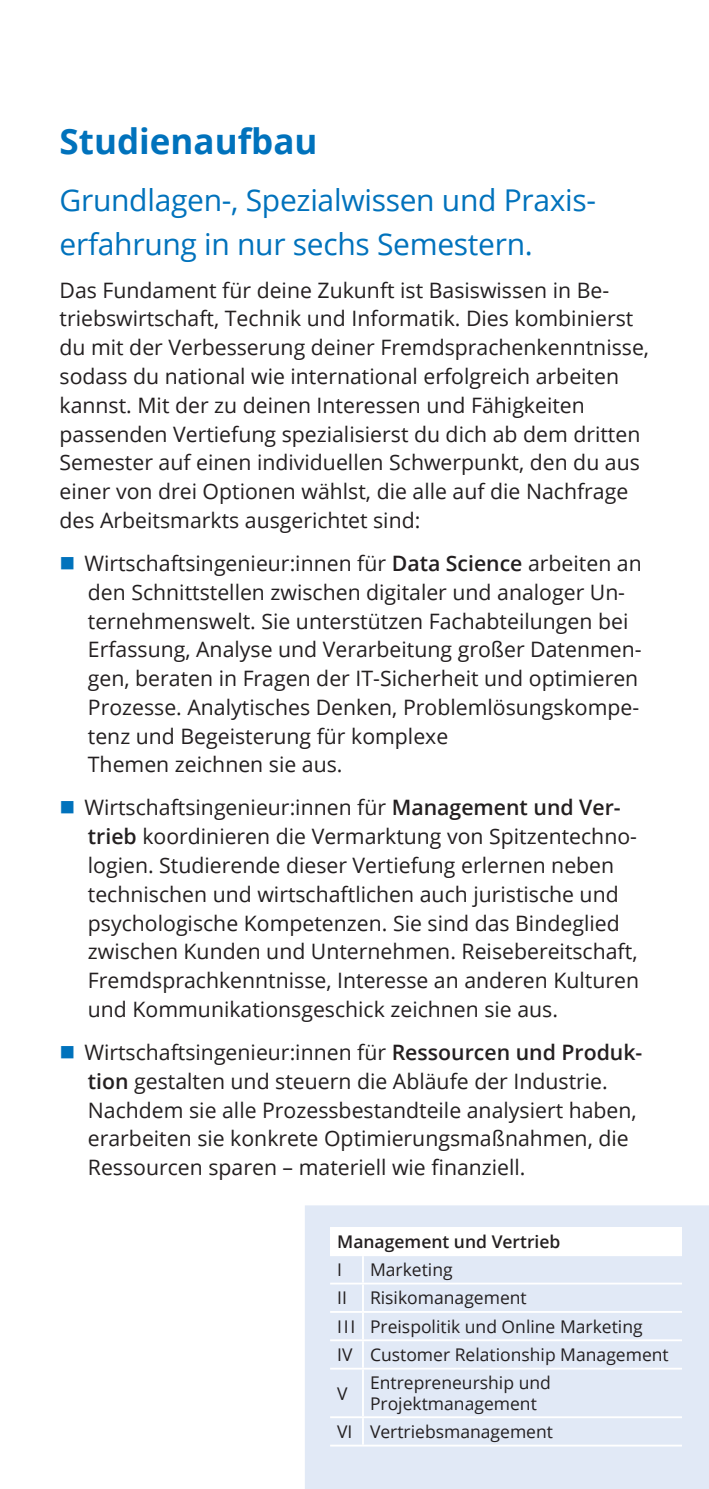
<style>
.page{position:relative;width:709px;height:1489px;background:#fff}
.page>*{position:absolute;margin:0;border:0;box-sizing:border-box;transform-origin:0 0}
.t1{font:700 35px "Open Sans";color:#0072bc}
.t2{font:30px/43px "Open Sans";letter-spacing:-.01em;color:#0072bc}
.t3{font:21.25px/28.8px "Open Sans";color:#231f20}
.t4{font:17.5px/28.2px "Open Sans";color:#231f20}
.t5{font:600 17.5px "Open Sans";color:#231f20}
.s1{font-weight:600}
</style>
<div class="page">
<div style="left:305px;top:1205px;width:404px;height:283px;background:#e1e9f6"></div>
<div style="left:330px;top:1226px;width:352px;height:29px;background:#fff"></div>
<hr style="left:362px;top:1255px;width:2px;height:27px;background:#fff">
<hr style="left:330px;top:1282px;width:33px;height:2px;background:#fff">
<hr style="left:363px;top:1282px;width:319px;height:2px;background:#fff">
<hr style="left:362px;top:1284px;width:2px;height:26px;background:#fff">
<hr style="left:330px;top:1310px;width:33px;height:2px;background:#fff">
<hr style="left:363px;top:1310px;width:319px;height:2px;background:#fff">
<hr style="left:362px;top:1312px;width:2px;height:27px;background:#fff">
<hr style="left:330px;top:1339px;width:33px;height:2px;background:#fff">
<hr style="left:363px;top:1339px;width:319px;height:2px;background:#fff">
<hr style="left:362px;top:1341px;width:2px;height:26px;background:#fff">
<hr style="left:330px;top:1367px;width:33px;height:2px;background:#fff">
<hr style="left:363px;top:1367px;width:319px;height:2px;background:#fff">
<hr style="left:362px;top:1369px;width:2px;height:47px;background:#fff">
<hr style="left:330px;top:1416px;width:33px;height:1px;background:#fff">
<hr style="left:363px;top:1416px;width:319px;height:1px;background:#fff">
<hr style="left:362px;top:1417px;width:2px;height:27px;background:#fff">
<hr style="left:330px;top:1444px;width:33px;height:2px;background:#fff">
<hr style="left:363px;top:1444px;width:319px;height:2px;background:#fff">
<h1 class="t1" style="left:60px;top:116px;width:259px">Studienaufbau</h1>
<h2 class="t2" style="left:60px;top:178px;width:538px">Grundlagen-, Spezialwissen und Praxis&shy;erfahrung in nur sechs Semestern.</h2>
<p class="t3" style="left:60px;top:275px;width:591px">Das Fundament für deine Zukunft ist Basiswissen in Be&shy;triebswirtschaft, Technik und Informatik. Dies kombinierst du mit der Verbesserung deiner Fremdsprachenkenntnisse, sodass du national wie international erfolgreich arbeiten kannst. Mit der zu deinen Interessen und Fähigkeiten passenden Vertiefung spezialisierst du dich ab dem dritten Semester auf einen individuellen Schwerpunkt, den du aus einer von drei Optionen wählst, die alle auf die Nachfrage des Arbeitsmarkts ausgerichtet sind:</p>
<p class="t3" style="left:84px;top:548px;width:559px">Wirtschaftsingenieur:innen für <span class="s1">Data Science</span> arbeiten an den Schnittstellen zwischen digitaler und analoger Un&shy;ternehmenswelt. Sie unterstützen Fachabteilungen bei Erfassung, Analyse und Verarbeitung großer Datenmen&shy;gen, beraten in Fragen der IT-Sicherheit und optimieren Prozesse. Analytisches Denken, Problemlösungskompe&shy;tenz und Begeisterung für komplexe<br>Themen zeichnen sie aus.</p>
<p class="t3" style="left:84px;top:792px;width:556px">Wirtschaftsingenieur:innen für <span class="s1">Management und Ver&shy;trieb</span> koordinieren die Vermarktung von Spitzentechno&shy;logien. Studierende dieser Vertiefung erlernen neben technischen und wirtschaftlichen auch juristische und psychologische Kompetenzen. Sie sind das Bindeglied zwischen Kunden und Unternehmen. Reisebereitschaft, Fremdsprachkenntnisse, Interesse an anderen Kulturen und Kommunikationsgeschick zeichnen sie aus.</p>
<p class="t3" style="left:84px;top:1037px;width:559px">Wirtschaftsingenieur:innen für <span class="s1">Ressourcen und Produk&shy;tion</span> gestalten und steuern die Abläufe der Industrie.<br>Nachdem sie alle Prozessbestandteile analysiert haben, erarbeiten sie konkrete Optimierungsmaßnahmen, die Ressourcen sparen – materiell wie finanziell.</p>
<p class="t5" style="left:337px;top:1229px;width:225px">Management und Vertrieb</p>
<p class="t4" style="left:337px;top:1254px;width:6px">I</p>
<p class="t4" style="left:370px;top:1254px;width:84px">Marketing</p>
<p class="t4" style="left:337px;top:1283px;width:11px">II</p>
<p class="t4" style="left:337px;top:1283px;width:333px;text-indent:33px">Risikomanagement<br>III Preispolitik und Online Marketing<br>IV Customer Relationship Management</p>
<p class="t4" style="left:337px;top:1378px;width:12px">V</p>
<p class="t4" style="left:370px;top:1371px;width:182px;line-height:21px">Entrepreneurship und<br>Projektmanagement</p>
<p class="t4" style="left:337px;top:1416px;width:217px">VI Vertriebsmanagement</p>
</div>
